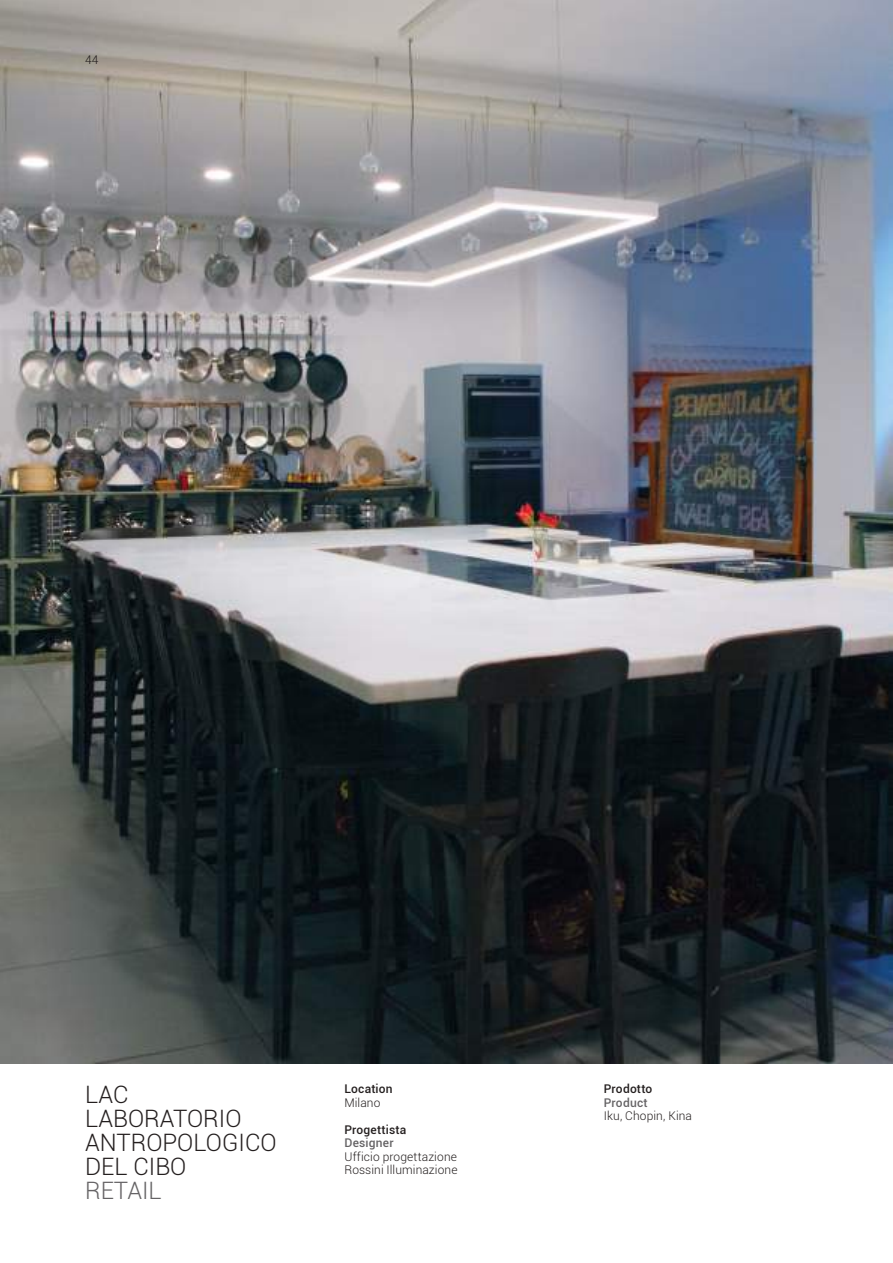
<style>
.page{position:relative;width:893px;height:1263px;background:#fff}
.page>*{position:absolute;margin:0;border:0;box-sizing:border-box;transform-origin:0 0}
.t1{font:300 24px/24px "Roboto";color:#241f1f}
.t2{font:300 24px "Roboto";color:#656365}
.t3{font:300 12px/13.5px "Roboto";letter-spacing:.01em;color:#241f1f}
.t4{font:500 12px "Roboto";letter-spacing:.015em;color:#241f1f}
.t5{font:500 12px "Roboto";letter-spacing:.02em;color:#656365}
</style>
<div class="page">
<img style="left:0;top:0;width:893px;height:1063px">
<p class="t3" style="left:85px;top:52px;width:15px">44</p>
<h1 class="t1" style="left:85px;top:1081px;width:193px">LAC<br>LABORATORIO<br>ANTROPOLOGICO<br>DEL CIBO</h1>
<h1 class="t2" style="left:85px;top:1173px;width:78px">RETAIL</h1>
<p class="t4" style="left:344px;top:1081px;width:50px">Location</p>
<p class="t3" style="left:344px;top:1095px;width:37px">Milano</p>
<p class="t4" style="left:344px;top:1121px;width:64px">Progettista</p>
<p class="t5" style="left:344px;top:1135px;width:51px">Designer</p>
<p class="t3" style="left:344px;top:1149px;width:115px">Ufficio progettazione<br>Rossini Illuminazione</p>
<p class="t4" style="left:604px;top:1081px;width:50px">Prodotto</p>
<p class="t5" style="left:604px;top:1094px;width:45px">Product</p>
<p class="t3" style="left:604px;top:1109px;width:90px">Iku, Chopin, Kina</p>
</div>
